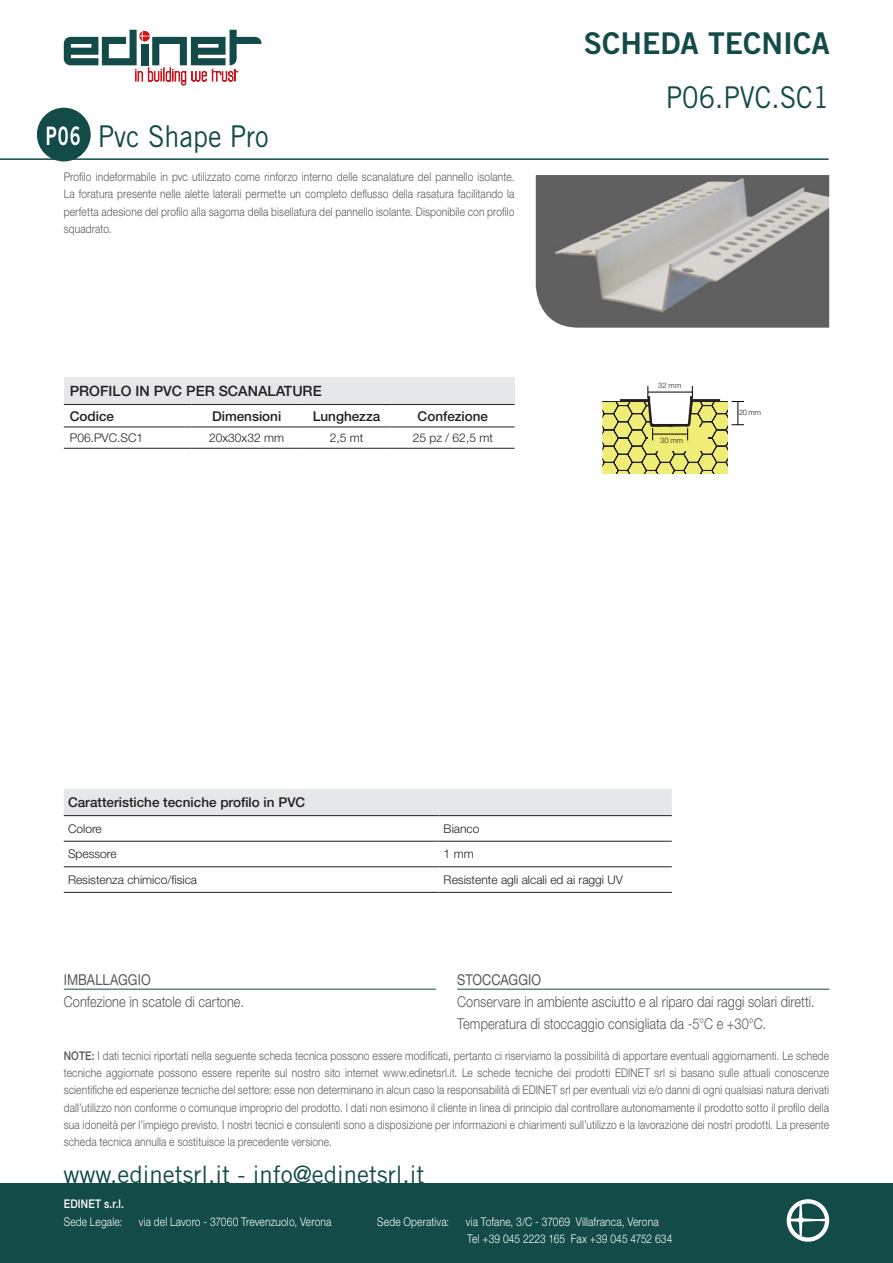
<style>
.page{position:relative;width:893px;height:1263px;background:#fff}
.page>*{position:absolute;margin:0;border:0;box-sizing:border-box;transform-origin:0 0}
.ProductTitle{font:30px "Trade Gothic";color:#124b47;scale:.9 1}
.t1{font:30px "Trade Gothic Bold Two";color:#124b47}
.t2{font:25.5px "Trade Gothic Bold Two";color:#fff;scale:.7 1}
.t3{font:24px "Trade Gothic";color:#124b47}
.BodyCopy{font:300 15px "Helvetica Neue LT Std";letter-spacing:.005em;color:#57585a;scale:.85 1}
.Imballaggio-Stoccagg{font:15px "Helvetica Neue LT Std";letter-spacing:.005em;color:#57585a;scale:.85 1}
.Table_Title{font:500 14.25px "Helvetica Neue LT Std";color:#231f20}
.Table_Header{font:500 13.5px "Helvetica Neue LT Std";color:#231f20}
.BodyCopy-2{font:300 12px/17.2px "Helvetica Neue LT Std";letter-spacing:.015em;color:#57585a;text-align:justify;scale:.85 1}
.t4{font:300 12px/17.7px "Helvetica Neue LT Std";letter-spacing:.015em;color:#fff;scale:.85 1}
.Table_BodyCopy{font:300 12px "Helvetica Neue LT Std";color:#231f20}
.t5{font:500 12px "Helvetica Neue LT Std";letter-spacing:.015em;color:#fff;scale:.85 1}
.t6{font:300 7.5px "Helvetica Neue LT Std";letter-spacing:.015em;color:#231f20}
.s1{font-weight:500}
</style>
<div class="page">
<hr style="left:0;top:158px;width:829px;height:2px;background:#124b47">
<div style="left:37px;top:108px;width:54px;height:53px;background:#124b47;border-radius:50%"></div>
<svg style="left:602px;top:386px;width:142px;height:88px"></svg>
<img style="left:536px;top:175px;width:293px;height:153px">
<svg style="left:64px;top:30px;width:197px;height:55px"></svg>
<div style="left:0;top:1183px;width:893px;height:80px;background:#124b47"></div>
<svg style="left:787px;top:1199px;width:42px;height:43px"></svg>
<div style="left:64px;top:789px;width:608px;height:26px;background:#e6e7e9"></div>
<hr style="left:64px;top:815px;width:375px;height:1px;background:#231f20">
<hr style="left:439px;top:815px;width:233px;height:1px;background:#231f20">
<hr style="left:64px;top:841px;width:375px;height:1px;background:#231f20">
<hr style="left:439px;top:841px;width:233px;height:1px;background:#231f20">
<hr style="left:64px;top:866px;width:375px;height:1px;background:#231f20">
<hr style="left:439px;top:866px;width:233px;height:1px;background:#231f20">
<hr style="left:64px;top:892px;width:375px;height:1px;background:#231f20">
<hr style="left:439px;top:892px;width:233px;height:1px;background:#231f20">
<hr style="left:64px;top:989px;width:372px;height:1px;background:#124b47">
<hr style="left:457px;top:989px;width:372px;height:1px;background:#124b47">
<div style="left:64px;top:377px;width:450px;height:27px;background:#e6e7e9"></div>
<hr style="left:64px;top:427px;width:127px;height:1px;background:#231f20">
<hr style="left:191px;top:427px;width:111px;height:1px;background:#231f20">
<hr style="left:302px;top:427px;width:89px;height:1px;background:#231f20">
<hr style="left:391px;top:427px;width:123px;height:1px;background:#231f20">
<hr style="left:64px;top:448px;width:127px;height:1px;background:#231f20">
<hr style="left:191px;top:448px;width:111px;height:1px;background:#231f20">
<hr style="left:302px;top:448px;width:89px;height:1px;background:#231f20">
<hr style="left:391px;top:448px;width:123px;height:1px;background:#231f20">
<hr style="left:64px;top:404px;width:127px;height:1px;background:#231f20">
<hr style="left:191px;top:404px;width:111px;height:1px;background:#231f20">
<hr style="left:302px;top:404px;width:89px;height:1px;background:#231f20">
<hr style="left:391px;top:404px;width:123px;height:1px;background:#231f20">
<h1 class="t1" style="left:584px;top:25px;width:247px">SCHEDA TECNICA</h1>
<p class="ProductTitle" style="left:98px;top:118px;width:191px">Pvc Shape Pro</p>
<p class="BodyCopy-2" style="left:64px;top:168px;width:532px">Profilo indeformabile in pvc utilizzato come rinforzo interno delle scanalature del pannello isolante.<br>La foratura presente nelle alette laterali permette un completo deflusso della rasatura facilitando la perfetta adesione del profilo alla sagoma della bisellatura del pannello isolante. Disponibile con profilo squadrato.</p>
<p class="t2" style="left:46px;top:120px;width:52px">P06</p>
<p class="Table_Title" style="left:70px;top:382px;width:253px">PROFILO IN PVC PER SCANALATURE</p>
<p class="Table_Header" style="left:70px;top:408px;width:46px">Codice</p>
<p class="Table_Header" style="left:212px;top:408px;width:71px">Dimensioni</p>
<p class="Table_Header" style="left:313px;top:408px;width:69px">Lunghezza</p>
<p class="Table_Header" style="left:418px;top:408px;width:72px">Confezione</p>
<p class="Table_BodyCopy" style="left:70px;top:430px;width:75px">P06.PVC.SC1</p>
<p class="Table_BodyCopy" style="left:209px;top:430px;width:76px">20x30x32 mm</p>
<p class="Table_BodyCopy" style="left:330px;top:430px;width:35px">2,5 mt</p>
<p class="Table_BodyCopy" style="left:413px;top:430px;width:82px">25 pz / 62,5 mt</p>
<p class="ProductTitle" style="left:666px;top:79px;width:183px">P06.PVC.SC1</p>
<p class="t6" style="left:658px;top:381px;width:25px">32 mm</p>
<p class="t6" style="left:660px;top:436px;width:24px">30 mm</p>
<p class="t6" style="left:739px;top:407px;width:23px">20 mm</p>
<p class="Table_Header" style="left:68px;top:794px;width:239px">Caratteristiche tecniche profilo in PVC</p>
<p class="Table_BodyCopy" style="left:68px;top:821px;width:35px">Colore</p>
<p class="Table_BodyCopy" style="left:444px;top:821px;width:37px">Bianco</p>
<p class="Table_BodyCopy" style="left:68px;top:847px;width:50px">Spessore</p>
<p class="Table_BodyCopy" style="left:444px;top:847px;width:31px">1 mm</p>
<p class="Table_BodyCopy" style="left:68px;top:872px;width:131px">Resistenza chimico/fisica</p>
<p class="Table_BodyCopy" style="left:444px;top:872px;width:181px">Resistente agli alcali ed ai raggi UV</p>
<p class="Imballaggio-Stoccagg" style="left:64px;top:970px;width:104px">IMBALLAGGIO</p>
<p class="BodyCopy" style="left:64px;top:992px;width:213px">Confezione in scatole di cartone.</p>
<p class="Imballaggio-Stoccagg" style="left:457px;top:970px;width:100px">STOCCAGGIO</p>
<p class="BodyCopy" style="left:457px;top:992px;width:422px">Conservare in ambiente asciutto e al riparo dai raggi solari diretti.</p>
<p class="BodyCopy" style="left:457px;top:1014px;width:365px">Temperatura di stoccaggio consigliata da -5°C e +30°C.</p>
<p class="BodyCopy-2" style="left:64px;top:1047px;width:902px"><span class="s1">NOTE:</span> I dati tecnici riportati nella seguente scheda tecnica possono essere modificati, pertanto ci riserviamo la possibilità di apportare eventuali aggiornamenti. Le schede tecniche aggiornate possono essere reperite sul nostro sito internet www.edinetsrl.it. Le schede tecniche dei prodotti EDINET srl si basano sulle attuali conoscenze scientifiche ed esperienze tecniche del settore: esse non determinano in alcun caso la responsabilità di EDINET srl per eventuali vizi e/o danni di ogni qualsiasi natura derivati dall’utilizzo non conforme o comunque improprio del prodotto. I dati non esimono il cliente in linea di principio dal controllare autonomamente il prodotto sotto il profilo della sua idoneità per l’impiego previsto. I nostri tecnici e consulenti sono a disposizione per informazioni e chiarimenti sull’utilizzo e la lavorazione dei nostri prodotti. La presente scheda tecnica annulla e sostituisce la precedente versione.</p>
<h3 class="t3" style="left:63px;top:1160px;width:363px">www.edinetsrl.it - info@edinetsrl.it</h3>
<p class="t5" style="left:64px;top:1196px;width:72px">EDINET s.r.l.</p>
<p class="t4" style="left:64px;top:1212px;width:70px">Sede Legale:</p>
<p class="t4" style="left:139px;top:1212px;width:228px">via del Lavoro - 37060 Trevenzuolo, Verona</p>
<p class="t4" style="left:377px;top:1212px;width:86px">Sede Operativa:</p>
<p class="t4" style="left:466px;top:1212px;width:245px">via Tofane, 3/C - 37069 Villafranca, Verona<br>Tel +39 045 2223 165 Fax +39 045 4752 634</p>
</div>
